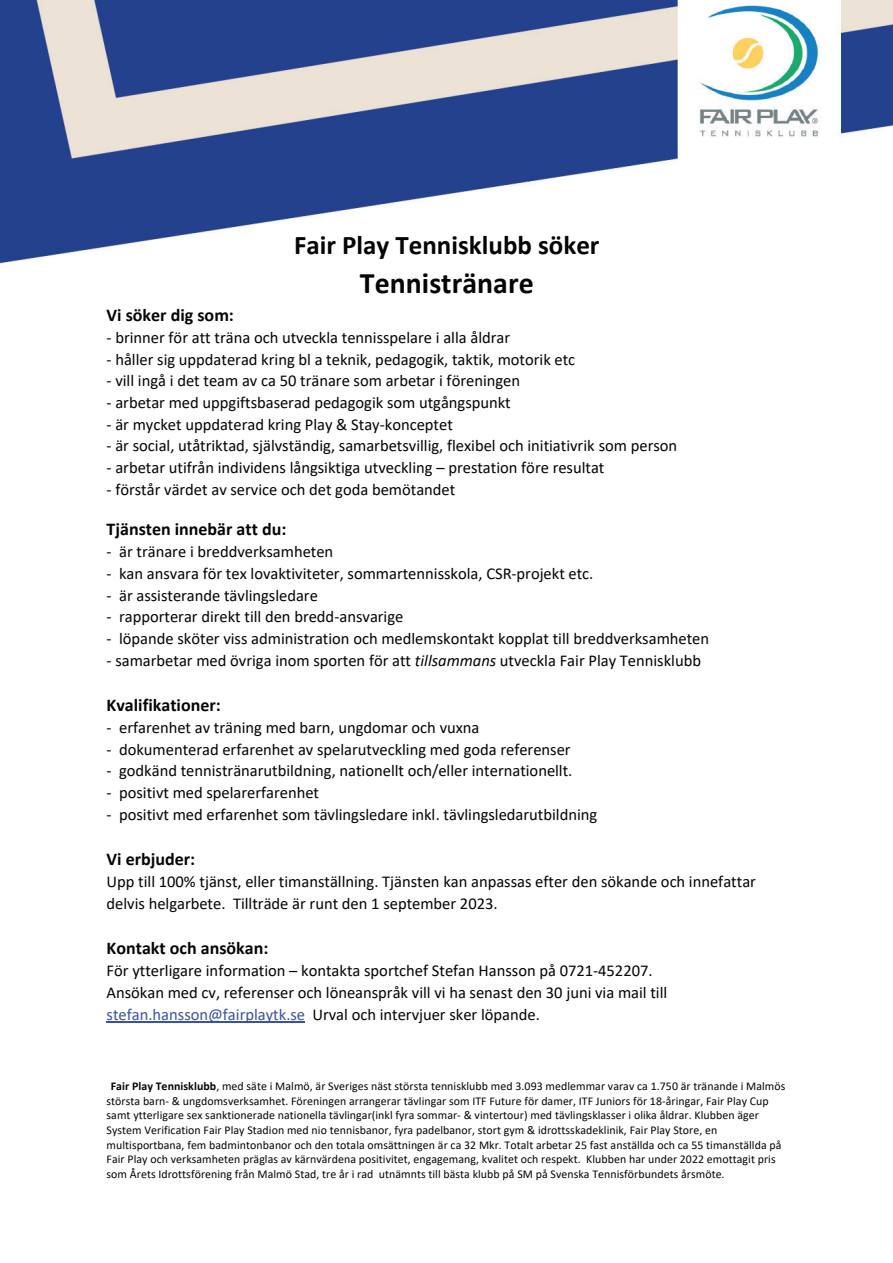
<style>
.page{position:relative;width:893px;height:1263px;background:#fff}
.page>*{position:absolute;margin:0;border:0;box-sizing:border-box;transform-origin:0 0}
.t1{font:700 29.85px "Calibri";color:#040503}
.t2{font:700 27px "Calibri";color:#040503}
.t3{font:700 18px "Calibri";color:#040503}
.t4{font:16.5px/21.8px "Calibri";color:#040503}
.t5{font:11.85px/14.7px "Calibri";letter-spacing:.005em;color:#040503}
.s1{font-style:italic}
.s2{color:#3853a3}
.s3{font-weight:700}
</style>
<div class="page">
<img style="left:0;top:0;width:893px;height:264px">
<hr style="left:107px;top:1021px;width:198px;height:1px;background:#3853a3">
<h2 class="t2" style="left:294px;top:226px;width:307px">Fair Play Tennisklubb söker</h2>
<h1 class="t1" style="left:360px;top:262px;width:175px">Tennistränare</h1>
<p class="t3" style="left:107px;top:302px;width:129px">Vi söker dig som:</p>
<p class="t4" style="left:107px;top:326px;width:405px">- brinner för att träna och utveckla tennisspelare i alla åldrar</p>
<p class="t4" style="left:107px;top:348px;width:470px">- håller sig uppdaterad kring bl a teknik, pedagogik, taktik, motorik etc</p>
<p class="t4" style="left:107px;top:370px;width:415px">- vill ingå i det team av ca 50 tränare som arbetar i föreningen</p>
<p class="t4" style="left:107px;top:391px;width:406px">- arbetar med uppgiftsbaserad pedagogik som utgångspunkt</p>
<p class="t4" style="left:107px;top:413px;width:348px">- är mycket uppdaterad kring Play &amp; Stay-konceptet</p>
<p class="t4" style="left:107px;top:435px;width:572px">- är social, utåtriktad, självständig, samarbetsvillig, flexibel och initiativrik som person</p>
<p class="t4" style="left:107px;top:457px;width:499px">- arbetar utifrån individens långsiktiga utveckling – prestation före resultat</p>
<p class="t4" style="left:107px;top:478px;width:350px">- förstår värdet av service och det goda bemötandet</p>
<p class="t3" style="left:107px;top:516px;width:181px">Tjänsten innebär att du:</p>
<p class="t4" style="left:107px;top:540px;width:228px">- är tränare i breddverksamheten</p>
<p class="t4" style="left:107px;top:562px;width:488px">- kan ansvara för tex lovaktiviteter, sommartennisskola, CSR-projekt etc.</p>
<p class="t4" style="left:107px;top:584px;width:213px">- är assisterande tävlingsledare</p>
<p class="t4" style="left:107px;top:605px;width:298px">- rapporterar direkt till den bredd-ansvarige</p>
<p class="t4" style="left:107px;top:627px;width:604px">- löpande sköter viss administration och medlemskontakt kopplat till breddverksamheten</p>
<p class="t4" style="left:107px;top:649px;width:596px">- samarbetar med övriga inom sporten för att <span class="s1">tillsammans</span> utveckla Fair Play Tennisklubb</p>
<p class="t3" style="left:107px;top:692px;width:116px">Kvalifikationer:</p>
<p class="t4" style="left:107px;top:716px;width:374px">- erfarenhet av träning med barn, ungdomar och vuxna</p>
<p class="t4" style="left:107px;top:738px;width:466px">- dokumenterad erfarenhet av spelarutveckling med goda referenser</p>
<p class="t4" style="left:107px;top:759px;width:467px">- godkänd tennistränarutbildning, nationellt och/eller internationellt.</p>
<p class="t4" style="left:107px;top:781px;width:214px">- positivt med spelarerfarenhet</p>
<p class="t4" style="left:107px;top:803px;width:492px">- positivt med erfarenhet som tävlingsledare inkl. tävlingsledarutbildning</p>
<p class="t3" style="left:107px;top:846px;width:90px">Vi erbjuder:</p>
<p class="t4" style="left:107px;top:870px;width:651px">Upp till 100% tjänst, eller timanställning. Tjänsten kan anpassas efter den sökande och innefattar delvis helgarbete. Tillträde är runt den 1 september 2023.</p>
<p class="t3" style="left:107px;top:935px;width:163px">Kontakt och ansökan:</p>
<p class="t4" style="left:107px;top:959px;width:562px">För ytterligare information – kontakta sportchef Stefan Hansson på 0721-452207.<br>Ansökan med cv, referenser och löneanspråk vill vi ha senast den 30 juni via mail till <span class="s2">stefan.hansson@fairplaytk.se</span> Urval och intervjuer sker löpande.</p>
<p class="t5" style="left:107px;top:1078px;width:680px;text-indent:4px"><span class="s3">Fair Play Tennisklubb</span>, med säte i Malmö, är Sveriges näst största tennisklubb med 3.093 medlemmar varav ca 1.750 är tränande i Malmös största barn- &amp; ungdomsverksamhet. Föreningen arrangerar tävlingar som ITF Future för damer, ITF Juniors för 18-åringar, Fair Play Cup samt ytterligare sex sanktionerade nationella tävlingar(inkl fyra sommar- &amp; vintertour) med tävlingsklasser i olika åldrar. Klubben äger System Verification Fair Play Stadion med nio tennisbanor, fyra padelbanor, stort gym &amp; idrottsskadeklinik, Fair Play Store, en multisportbana, fem badmintonbanor och den totala omsättningen är ca 32 Mkr. Totalt arbetar 25 fast anställda och ca 55 timanställda på Fair Play och verksamheten präglas av kärnvärdena positivitet, engagemang, kvalitet och respekt. Klubben har under 2022 emottagit pris som Årets Idrottsförening från Malmö Stad, tre år i rad utnämnts till bästa klubb på SM på Svenska Tennisförbundets årsmöte.</p>
</div>
